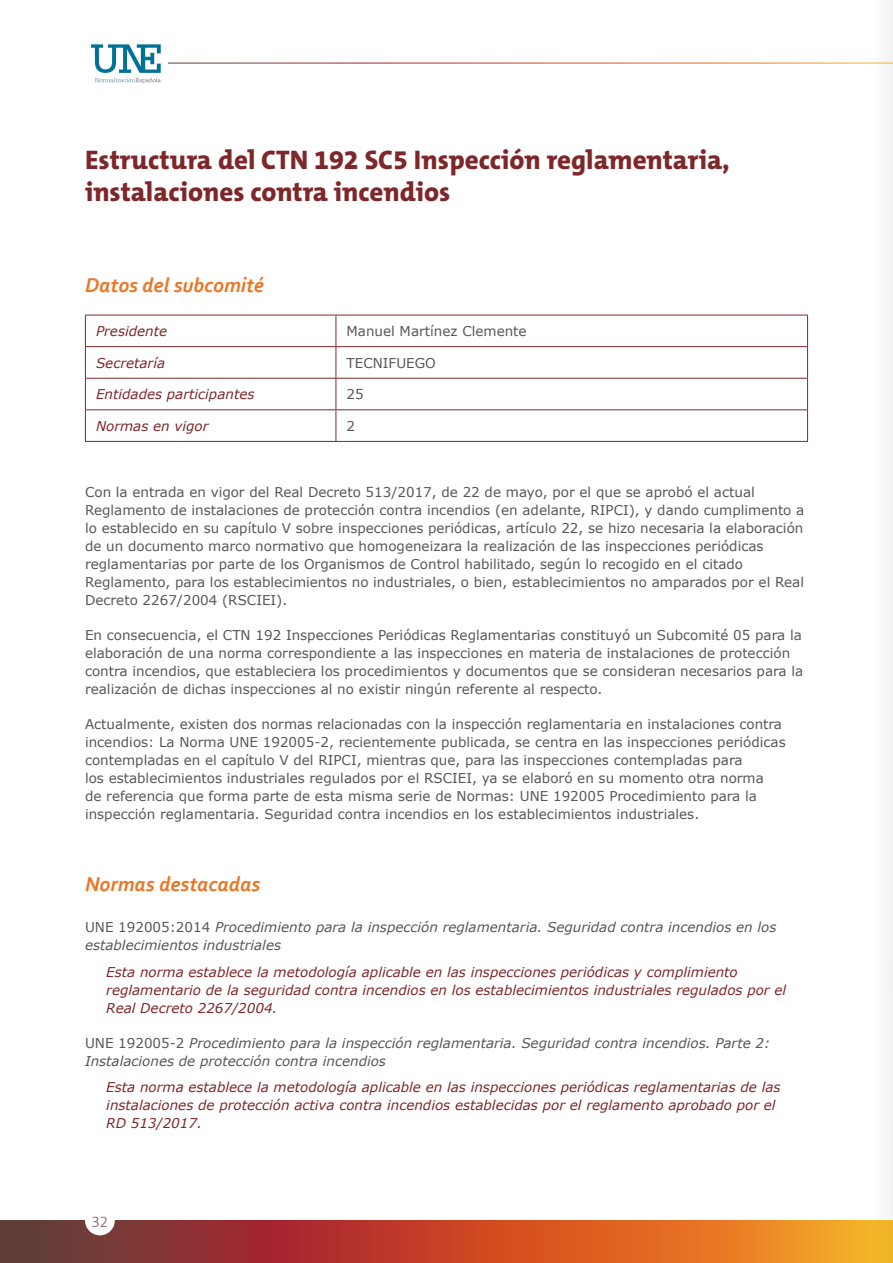
<style>
.page{position:relative;width:893px;height:1263px;background:#fff}
.page>*{position:absolute;margin:0;border:0;box-sizing:border-box;transform-origin:0 0}
.Titulo_2{font:800 27px/32.4px "The Mix C5";color:#7e272a}
.Enfasis{font:italic 700 21px "Corbel";color:#ea7624}
.t1{font:300 16.5px "Calibri";color:#8a5051}
.t2{font:13.5px/18px "Verdana";color:#575756}
.t3{font:italic 13.5px/18px "Verdana";color:#7e272a}
.t4{font:italic 13.5px/18px "Verdana";color:#575756}
.s1{font-style:normal}
</style>
<div class="page">
<svg style="left:0;top:1220px;width:876px;height:43px;background:#bb522a"></svg>
<svg style="left:91px;top:44px;width:70px;height:39px"></svg>
<div style="left:85px;top:1205px;width:30px;height:30px;background:#fff;border-radius:50%"></div>
<hr style="left:85px;top:315px;width:251px;height:1px;background:#7e272a">
<hr style="left:85px;top:315px;width:1px;height:31px;background:#7e272a">
<hr style="left:336px;top:315px;width:472px;height:1px;background:#7e272a">
<hr style="left:336px;top:315px;width:1px;height:31px;background:#7e272a">
<hr style="left:807px;top:315px;width:1px;height:31px;background:#7e272a">
<hr style="left:85px;top:346px;width:251px;height:1px;background:#7e272a">
<hr style="left:85px;top:347px;width:1px;height:31px;background:#7e272a">
<hr style="left:336px;top:346px;width:472px;height:1px;background:#7e272a">
<hr style="left:336px;top:347px;width:1px;height:31px;background:#7e272a">
<hr style="left:807px;top:347px;width:1px;height:31px;background:#7e272a">
<hr style="left:85px;top:378px;width:251px;height:1px;background:#7e272a">
<hr style="left:85px;top:379px;width:1px;height:30px;background:#7e272a">
<hr style="left:336px;top:378px;width:472px;height:1px;background:#7e272a">
<hr style="left:336px;top:379px;width:1px;height:30px;background:#7e272a">
<hr style="left:807px;top:379px;width:1px;height:30px;background:#7e272a">
<hr style="left:85px;top:409px;width:251px;height:1px;background:#7e272a">
<hr style="left:85px;top:410px;width:1px;height:31px;background:#7e272a">
<hr style="left:336px;top:409px;width:472px;height:1px;background:#7e272a">
<hr style="left:336px;top:410px;width:1px;height:31px;background:#7e272a">
<hr style="left:807px;top:410px;width:1px;height:31px;background:#7e272a">
<hr style="left:85px;top:441px;width:251px;height:1px;background:#7e272a">
<hr style="left:336px;top:441px;width:472px;height:1px;background:#7e272a">
<img style="left:876px;top:0;width:17px;height:1263px">
<p class="Titulo_2" style="left:85px;top:144px;width:646px">Estructura del CTN 192 SC5 Inspección reglamentaria, instalaciones contra incendios</p>
<p class="Enfasis" style="left:85px;top:272px;width:180px">Datos del subcomité</p>
<p class="t3" style="left:96px;top:322px;width:73px">Presidente</p>
<p class="t2" style="left:347px;top:322px;width:182px">Manuel Martínez Clemente</p>
<p class="t3" style="left:96px;top:354px;width:71px">Secretaría</p>
<p class="t2" style="left:347px;top:354px;width:91px">TECNIFUEGO</p>
<p class="t3" style="left:96px;top:385px;width:160px">Entidades participantes</p>
<p class="t2" style="left:347px;top:385px;width:19px">25</p>
<p class="t3" style="left:96px;top:417px;width:114px">Normas en vigor</p>
<p class="t2" style="left:347px;top:417px;width:10px">2</p>
<p class="t2" style="left:85px;top:483px;width:721px">Con la entrada en vigor del Real Decreto 513/2017, de 22 de mayo, por el que se aprobó el actual Reglamento de instalaciones de protección contra incendios (en adelante, RIPCI), y dando cumplimento a lo establecido en su capítulo V sobre inspecciones periódicas, artículo 22, se hizo necesaria la elaboración de un documento marco normativo que homogeneizara la realización de las inspecciones periódicas reglamentarias por parte de los Organismos de Control habilitado, según lo recogido en el citado Reglamento, para los establecimientos no industriales, o bien, establecimientos no amparados por el Real Decreto 2267/2004 (RSCIEI).</p>
<p class="t2" style="left:85px;top:626px;width:720px">En consecuencia, el CTN 192 Inspecciones Periódicas Reglamentarias constituyó un Subcomité 05 para la elaboración de una norma correspondiente a las inspecciones en materia de instalaciones de protección contra incendios, que estableciera los procedimientos y documentos que se consideran necesarios para la realización de dichas inspecciones al no existir ningún referente al respecto.</p>
<p class="t2" style="left:85px;top:715px;width:702px">Actualmente, existen dos normas relacionadas con la inspección reglamentaria en instalaciones contra incendios: La Norma UNE 192005-2, recientemente publicada, se centra en las inspecciones periódicas contempladas en el capítulo V del RIPCI, mientras que, para las inspecciones contempladas para<br>los establecimientos industriales regulados por el RSCIEI, ya se elaboró en su momento otra norma<br>de referencia que forma parte de esta misma serie de Normas: UNE 192005 Procedimiento para la inspección reglamentaria. Seguridad contra incendios en los establecimientos industriales.</p>
<p class="Enfasis" style="left:85px;top:871px;width:177px">Normas destacadas</p>
<p class="t4" style="left:85px;top:918px;width:693px"><span class="s1">UNE 192005:2014</span> Procedimiento para la inspección reglamentaria. Seguridad contra incendios en los establecimientos industriales</p>
<p class="t3" style="left:106px;top:962px;width:681px">Esta norma establece la metodología aplicable en las inspecciones periódicas y complimiento reglamentario de la seguridad contra incendios en los establecimientos industriales regulados por el<br>Real Decreto 2267/2004.</p>
<p class="t4" style="left:85px;top:1033px;width:687px"><span class="s1">UNE 192005-2</span> Procedimiento para la inspección reglamentaria. Seguridad contra incendios. Parte 2:<br>Instalaciones de protección contra incendios</p>
<p class="t3" style="left:106px;top:1078px;width:676px">Esta norma establece la metodología aplicable en las inspecciones periódicas reglamentarias de las instalaciones de protección activa contra incendios establecidas por el reglamento aprobado por el<br>RD 513/2017.</p>
<p class="t1" style="left:92px;top:1211px;width:18px">32</p>
</div>
